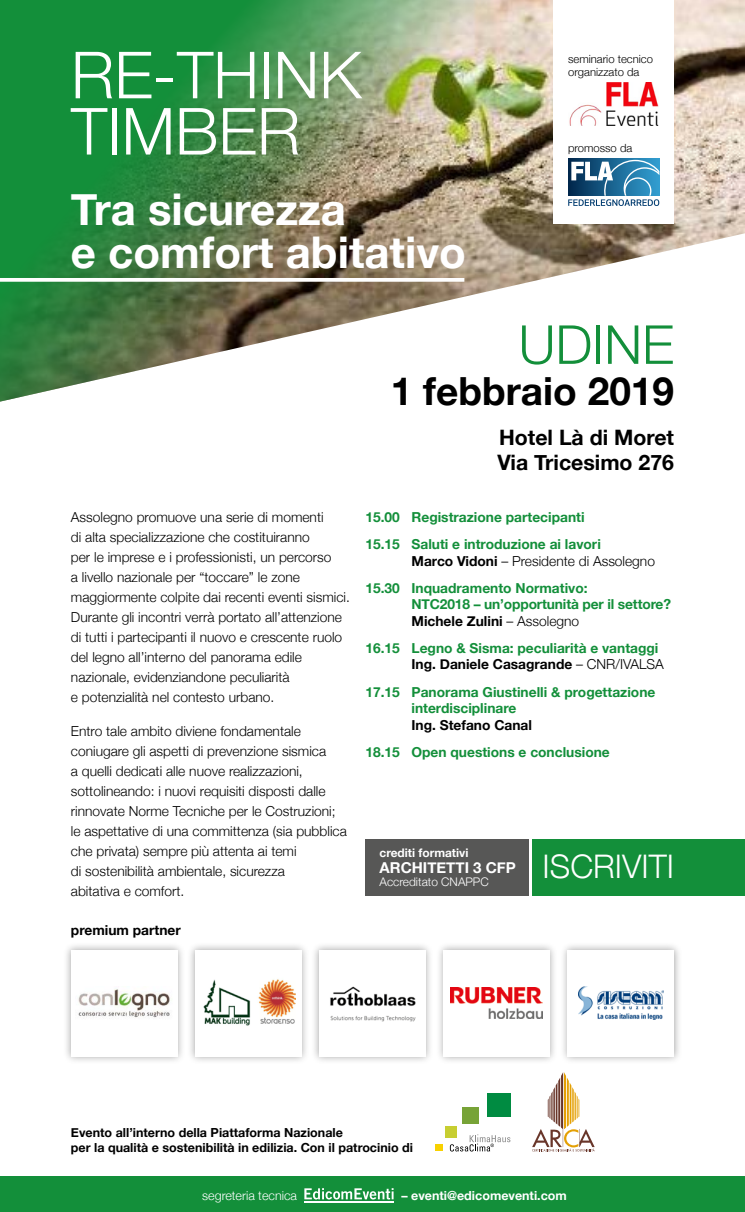
<style>
.page{position:relative;width:745px;height:1212px;background:#fff}
.page>*{position:absolute;margin:0;border:0;box-sizing:border-box;transform-origin:0 0}
.t1{font:300 65px/56.2px "Helvetica Neue";color:#fff}
.t2{font:300 53.75px "Helvetica Neue";color:#138f3a}
.t3{font:700 43.75px/42.5px "Helvetica Neue";color:#fff}
.t4{font:700 38.75px "Helvetica Neue";color:#000}
.t5{font:300 32.5px "Helvetica Neue";color:#fff}
.t6{font:700 21.25px/25px "Helvetica Neue";color:#000}
.t7{font:700 15px "Helvetica Neue";color:#fff}
.t8{font:300 13.75px/20px "Helvetica Neue";color:#000}
.t9{font:700 13.75px/16.5px "Helvetica Neue";color:#138f3a}
.t10{font:700 13.75px "Helvetica Neue";color:#000}
.t11{font:700 12.5px/15px "Helvetica Neue";color:#000}
.t12{font:700 12.5px "Helvetica Neue";color:#fff}
.t13{font:300 12.5px "Helvetica Neue";color:#fff}
.t14{font:300 11.88px "Helvetica Neue";color:#fff}
.t15{font:700 11.88px "Helvetica Neue";color:#fff}
.t16{font:300 11.25px/12.5px "Helvetica Neue";color:#000}
.s1{color:#000}
.s2{font-weight:300;color:#000}
</style>
<div class="page">
<div style="left:0;top:1176px;width:744px;height:36px;background:#138f3a"></div>
<div style="left:531px;top:839px;width:213px;height:57px;background:#138f3a"></div>
<div style="left:435px;top:1144px;width:7px;height:7px;background:#f8d100"></div>
<div style="left:445px;top:1126px;width:11px;height:11px;background:#c7ce31"></div>
<div style="left:462px;top:1107px;width:17px;height:16px;background:#77a337"></div>
<div style="left:487px;top:1093px;width:23px;height:24px;background:#008b41"></div>
<svg style="left:449px;top:1134px;width:61px;height:17px"></svg>
<svg style="left:532px;top:1072px;width:62px;height:79px"></svg>
<img style="left:0;top:0;width:744px;height:402px">
<div style="left:365px;top:839px;width:163px;height:57px;background:#575756"></div>
<svg style="left:0;top:278px;width:464px;height:4px"></svg>
<svg style="left:304px;top:1188px;width:89px;height:11px"></svg>
<hr style="left:304px;top:1201px;width:89px;height:2px;background:#fff">
<div style="left:553px;top:0;width:120px;height:223px;background:#fff"></div>
<svg style="left:568px;top:158px;width:91px;height:2px"></svg>
<svg style="left:568px;top:160px;width:91px;height:46px"></svg>
<img style="left:569px;top:83px;width:90px;height:43px">
<div style="left:63px;top:942px;width:122px;height:122px;background:#000;opacity:.35"></div>
<div style="left:71px;top:950px;width:106px;height:106px;background:#fff"></div>
<img style="left:78px;top:989px;width:92px;height:29px">
<div style="left:187px;top:942px;width:122px;height:122px;background:#000;opacity:.35"></div>
<div style="left:195px;top:950px;width:106px;height:106px;background:#fff"></div>
<img style="left:203px;top:979px;width:93px;height:47px">
<div style="left:311px;top:942px;width:122px;height:122px;background:#000;opacity:.35"></div>
<div style="left:319px;top:950px;width:106px;height:106px;background:#fff"></div>
<img style="left:330px;top:986px;width:86px;height:36px">
<div style="left:435px;top:942px;width:122px;height:122px;background:#000;opacity:.35"></div>
<div style="left:443px;top:950px;width:106px;height:106px;background:#fff"></div>
<img style="left:450px;top:987px;width:92px;height:32px">
<div style="left:559px;top:942px;width:122px;height:122px;background:#000;opacity:.35"></div>
<div style="left:567px;top:950px;width:106px;height:106px;background:#fff"></div>
<img style="left:578px;top:986px;width:85px;height:34px">
<h1 class="t1" style="left:71px;top:43px;width:292px">RE-THINK<br>TIMBER</h1>
<h3 class="t3" style="left:71px;top:190px;width:396px">Tra sicurezza<br>e comfort abitativo</h3>
<p class="t16" style="left:567px;top:52px;width:86px">seminario tecnico organizzato da</p>
<p class="t16" style="left:567px;top:141px;width:66px">promosso da</p>
<h2 class="t2" style="left:518px;top:301px;width:157px">UDINE</h2>
<h3 class="t4" style="left:390px;top:361px;width:284px">1 febbraio 2019</h3>
<p class="t8" style="left:71px;top:506px;width:280px">Assolegno promuove una serie di momenti<br>di alta specializzazione che costituiranno<br>per le imprese e i professionisti, un percorso<br>a livello nazionale per “toccare” le zone maggiormente colpite dai recenti eventi sismici.<br>Durante gli incontri verrà portato all’attenzione di tutti i partecipanti il nuovo e crescente ruolo del legno all’interno del panorama edile nazionale, evidenziandone peculiarità<br>e potenzialità nel contesto urbano.</p>
<p class="t8" style="left:71px;top:720px;width:277px">Entro tale ambito diviene fondamentale coniugare gli aspetti di prevenzione sismica<br>a quelli dedicati alle nuove realizzazioni, sottolineando: i nuovi requisiti disposti dalle rinnovate Norme Tecniche per le Costruzioni; le aspettative di una committenza (sia pubblica che privata) sempre più attenta ai temi<br>di sostenibilità ambientale, sicurezza<br>abitativa e comfort.</p>
<p class="t10" style="left:71px;top:919px;width:111px">premium partner</p>
<h3 class="t6" style="left:497px;top:425px;width:178px">Hotel Là di Moret<br>Via Tricesimo 276</h3>
<p class="t9" style="left:365px;top:504px;width:237px;line-height:27.1px">15.00 Registrazione partecipanti<br>15.15 Saluti e introduzione ai lavori</p>
<p class="t9" style="left:365px;top:548px;width:291px;line-height:27.1px;text-indent:46px"><span class="s1">Marco Vidoni</span> <span class="s2">– Presidente di Assolegno<br></span>15.30 Inquadramento Normativo:</p>
<p class="t9" style="left:411px;top:596px;width:261px">NTC2018 – un’opportunità per il settore?<br><span class="s1">Michele Zulini</span> <span class="s2">– Assolegno</span></p>
<p class="t9" style="left:411px;top:640px;width:254px;text-indent:-46px">16.15 Legno &amp; Sisma: peculiarità e vantaggi<br><span class="s1">Ing. Daniele Casagrande</span> <span class="s2">– CNR/IVALSA</span></p>
<p class="t9" style="left:411px;top:684px;width:245px;text-indent:-46px">17.15 Panorama Giustinelli &amp; progettazione interdisciplinare</p>
<p class="t10" style="left:411px;top:714px;width:122px">Ing. Stefano Canal</p>
<p class="t9" style="left:365px;top:744px;width:246px">18.15 Open questions e conclusione</p>
<p class="t15" style="left:379px;top:843px;width:90px">crediti formativi</p>
<p class="t7" style="left:379px;top:856px;width:138px">ARCHITETTI 3 CFP</p>
<p class="t14" style="left:379px;top:872px;width:111px">Accreditato CNAPPC</p>
<h3 class="t5" style="left:542px;top:841px;width:133px">ISCRIVITI</h3>
<p class="t11" style="left:71px;top:1125px;width:343px">Evento all’interno della Piattaforma Nazionale<br>per la qualità e sostenibilità in edilizia. Con il patrocinio di</p>
<p class="t13" style="left:202px;top:1185px;width:96px">segreteria tecnica</p>
<p class="t12" style="left:401px;top:1185px;width:167px">– eventi@edicomeventi.com</p>
</div>
